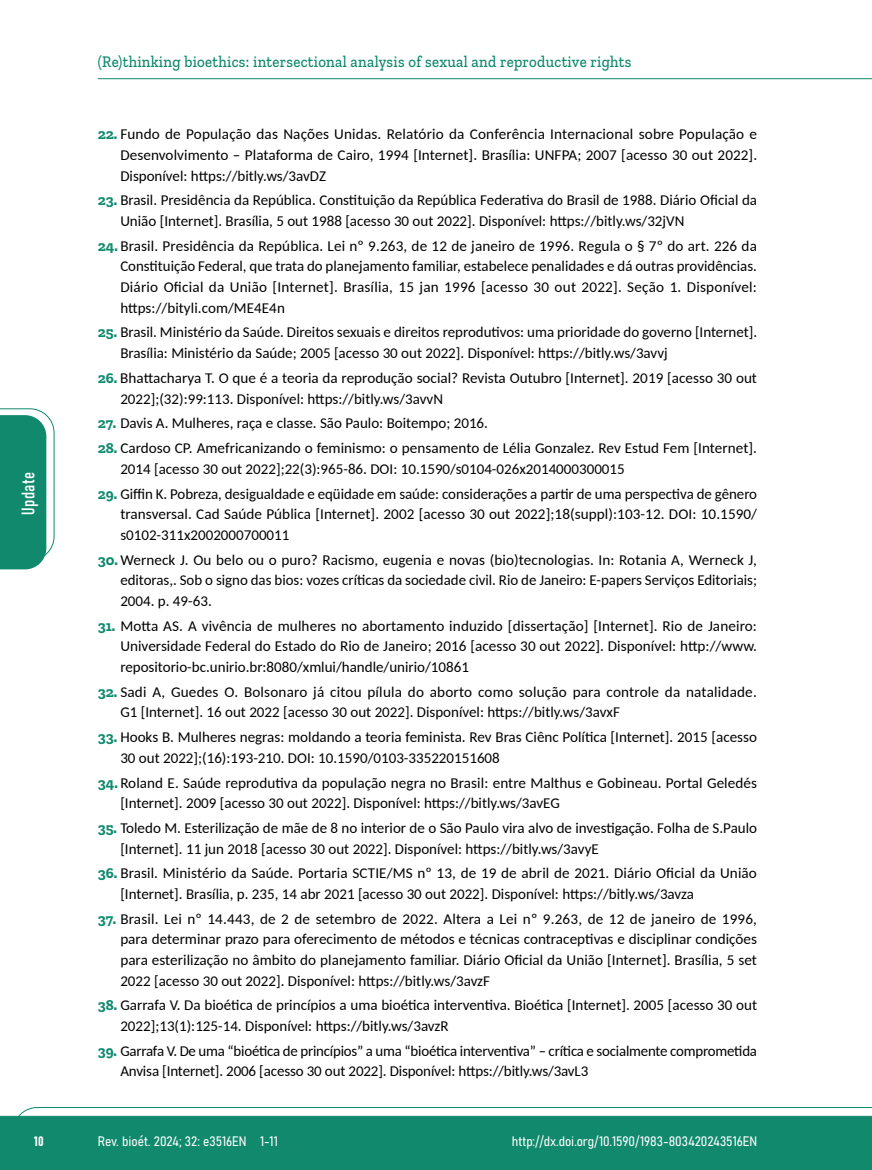
<style>
.page{position:relative;width:872px;height:1170px;background:#fff}
.page>*{position:absolute;margin:0;border:0;box-sizing:border-box;transform-origin:0 0}
.t1{font:18px "Bahnschrift";letter-spacing:.02em;color:#fff}
.t2{font:500 16.5px "Zilla Slab";letter-spacing:.02em;color:#10896d;scale:.9 1}
.t3{font:15px/20.5px "Carlito";color:#000}
.t4{font:13.5px "Bahnschrift";color:#fff}
.s1{font-family:"Zilla Slab";font-weight:700;color:#108a6e}
</style>
<div class="page">
<svg style="left:12px;top:1107px;width:860px;height:62px;background:#2e987f"></svg>
<hr style="left:98px;top:78px;width:774px;height:1px;background:#10896d">
<svg style="left:0;top:408px;width:55px;height:161px"></svg>
<p class="t1" style="left:15px;top:514px;width:44px;rotate:-90deg">Update</p>
<p class="t2" style="left:98px;top:53px;width:594px">(Re)thinking bioethics: intersectional analysis of sexual and reproductive rights</p>
<p class="t3" style="left:120px;top:123px;width:638px;text-align:justify;text-indent:-22px"><span class="s1">22.</span> Fundo de População das Nações Unidas. Relatório da Conferência Internacional sobre População e Desenvolvimento – Plataforma de Cairo, 1994 [Internet]. Brasília: UNFPA; 2007 [acesso 30 out 2022].<br>Disponível: https://bitly.ws/3avDZ</p>
<p class="t3" style="left:120px;top:189px;width:638px;text-indent:-22px"><span class="s1">23.</span> Brasil. Presidência da República. Constituição da República Federativa do Brasil de 1988. Diário Oficial da<br>União [Internet]. Brasília, 5 out 1988 [acesso 30 out 2022]. Disponível: https://bitly.ws/32jVN</p>
<p class="t3" style="left:120px;top:235px;width:638px;text-align:justify;text-indent:-22px"><span class="s1">24.</span> Brasil. Presidência da República. Lei nº 9.263, de 12 de janeiro de 1996. Regula o § 7º do art. 226 da Constituição Federal, que trata do planejamento familiar, estabelece penalidades e dá outras providências.<br>Diário Oficial da União [Internet]. Brasília, 15 jan 1996 [acesso 30 out 2022]. Seção 1. Disponível: https://bityli.com/ME4E4n</p>
<p class="t3" style="left:120px;top:321px;width:638px;text-indent:-22px"><span class="s1">25.</span> Brasil. Ministério da Saúde. Direitos sexuais e direitos reprodutivos: uma prioridade do governo [Internet].<br>Brasília: Ministério da Saúde; 2005 [acesso 30 out 2022]. Disponível: https://bitly.ws/3avvj</p>
<p class="t3" style="left:120px;top:367px;width:638px;text-indent:-22px"><span class="s1">26.</span> Bhattacharya T. O que é a teoria da reprodução social? Revista Outubro [Internet]. 2019 [acesso 30 out<br>2022];(32):99:113. Disponível: https://bitly.ws/3avvN</p>
<p class="t3" style="left:98px;top:412px;width:392px"><span class="s1">27.</span> Davis A. Mulheres, raça e classe. São Paulo: Boitempo; 2016.</p>
<p class="t3" style="left:120px;top:437px;width:638px;text-indent:-22px"><span class="s1">28.</span> Cardoso CP. Amefricanizando o feminismo: o pensamento de Lélia Gonzalez. Rev Estud Fem [Internet].<br>2014 [acesso 30 out 2022];22(3):965-86. DOI: 10.1590/s0104-026x2014000300015</p>
<p class="t3" style="left:120px;top:482px;width:638px;text-align:justify;text-indent:-22px"><span class="s1">29.</span> Giffin K. Pobreza, desigualdade e eqüidade em saúde: considerações a partir de uma perspectiva de gênero transversal. Cad Saúde Pública [Internet]. 2002 [acesso 30 out 2022];18(suppl):103-12. DOI: 10.1590/ s0102-311x2002000700011</p>
<p class="t3" style="left:120px;top:548px;width:638px;text-align:justify;text-indent:-22px"><span class="s1">30.</span> Werneck J. Ou belo ou o puro? Racismo, eugenia e novas (bio)tecnologias. In: Rotania A, Werneck J, editoras,. Sob o signo das bios: vozes críticas da sociedade civil. Rio de Janeiro: E-papers Serviços Editoriais; 2004. p. 49-63.</p>
<p class="t3" style="left:120px;top:614px;width:638px;text-align:justify;text-indent:-22px"><span class="s1">31.</span> Motta AS. A vivência de mulheres no abortamento induzido [dissertação] [Internet]. Rio de Janeiro:<br>Universidade Federal do Estado do Rio de Janeiro; 2016 [acesso 30 out 2022]. Disponível: http://www. repositorio-bc.unirio.br:8080/xmlui/handle/unirio/10861</p>
<p class="t3" style="left:120px;top:680px;width:638px;text-indent:-22px"><span class="s1">32.</span> Sadi A, Guedes O. Bolsonaro já citou pílula do aborto como solução para controle da natalidade.<br>G1 [Internet]. 16 out 2022 [acesso 30 out 2022]. Disponível: https://bitly.ws/3avxF</p>
<p class="t3" style="left:120px;top:726px;width:638px;text-indent:-22px"><span class="s1">33.</span> Hooks B. Mulheres negras: moldando a teoria feminista. Rev Bras Ciênc Política [Internet]. 2015 [acesso<br>30 out 2022];(16):193-210. DOI: 10.1590/0103-335220151608</p>
<p class="t3" style="left:120px;top:771px;width:638px;text-indent:-22px"><span class="s1">34.</span> Roland E. Saúde reprodutiva da população negra no Brasil: entre Malthus e Gobineau. Portal Geledés [Internet]. 2009 [acesso 30 out 2022]. Disponível: https://bitly.ws/3avEG</p>
<p class="t3" style="left:120px;top:816px;width:638px;text-indent:-22px"><span class="s1">35.</span> Toledo M. Esterilização de mãe de 8 no interior de o São Paulo vira alvo de investigação. Folha de S.Paulo [Internet]. 11 jun 2018 [acesso 30 out 2022]. Disponível: https://bitly.ws/3avyE</p>
<p class="t3" style="left:120px;top:862px;width:638px;text-indent:-22px"><span class="s1">36.</span> Brasil. Ministério da Saúde. Portaria SCTIE/MS nº 13, de 19 de abril de 2021. Diário Oficial da União [Internet]. Brasília, p. 235, 14 abr 2021 [acesso 30 out 2022]. Disponível: https://bitly.ws/3avza</p>
<p class="t3" style="left:120px;top:907px;width:638px;text-align:justify;text-indent:-22px"><span class="s1">37.</span> Brasil. Lei nº 14.443, de 2 de setembro de 2022. Altera a Lei nº 9.263, de 12 de janeiro de 1996, para determinar prazo para oferecimento de métodos e técnicas contraceptivas e disciplinar condições para esterilização no âmbito do planejamento familiar. Diário Oficial da União [Internet]. Brasília, 5 set 2022 [acesso 30 out 2022]. Disponível: https://bitly.ws/3avzF</p>
<p class="t3" style="left:120px;top:994px;width:638px;text-indent:-22px"><span class="s1">38.</span> Garrafa V. Da bioética de princípios a uma bioética interventiva. Bioética [Internet]. 2005 [acesso 30 out<br>2022];13(1):125-14. Disponível: https://bitly.ws/3avzR</p>
<p class="t3" style="left:120px;top:1039px;width:638px;text-indent:-22px"><span class="s1">39.</span> Garrafa V. De uma “bioética de princípios” a uma “bioética interventiva” – crítica e socialmente comprometida<br>Anvisa [Internet]. 2006 [acesso 30 out 2022]. Disponível: https://bitly.ws/3avL3</p>
<p class="t4" style="left:34px;top:1130px;width:11px">10</p>
<p class="t4" style="left:98px;top:1131px;width:181px">Rev. bioét. 2024; 32: e3516EN 1-11</p>
<p class="t4" style="left:512px;top:1131px;width:247px">http://dx.doi.org/10.1590/1983-803420243516EN</p>
</div>
